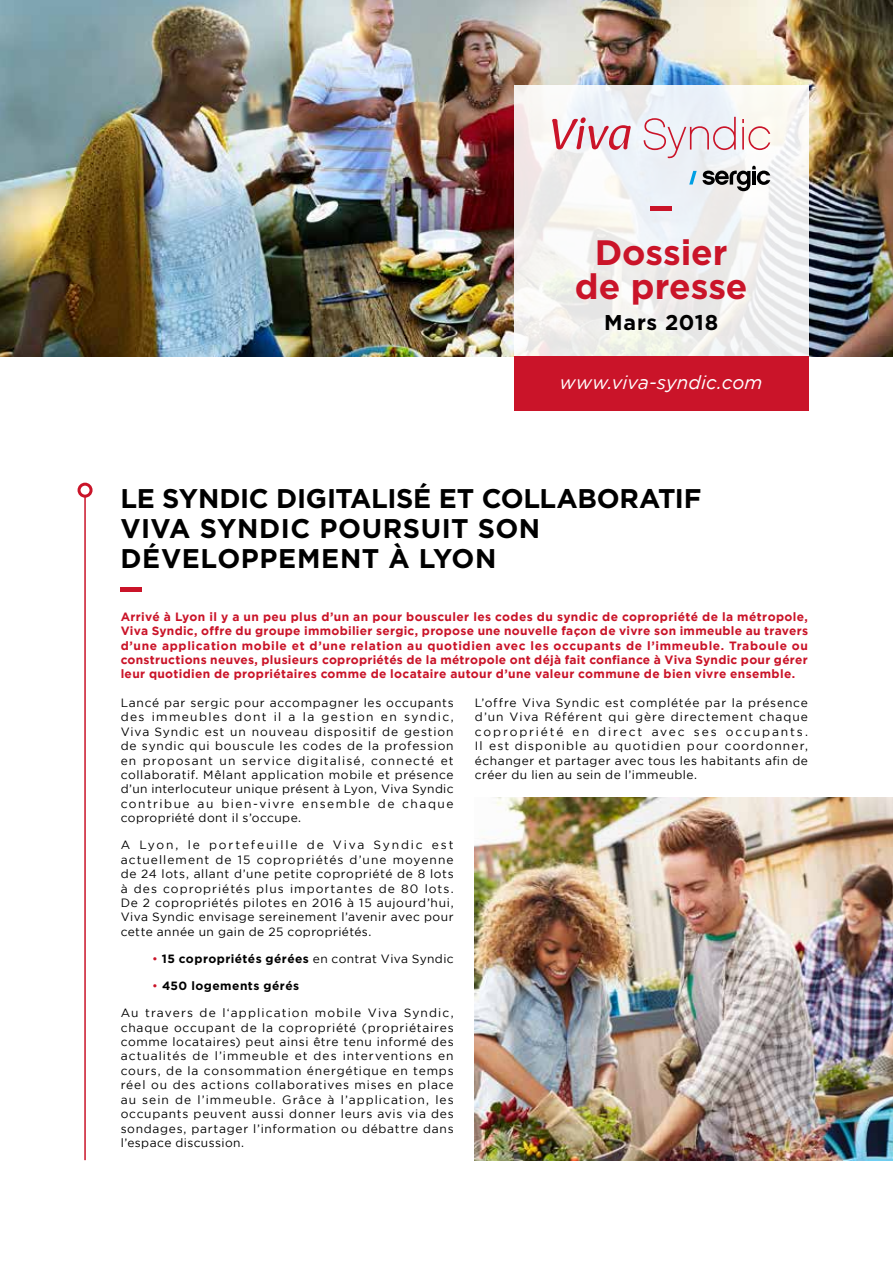
<style>
.page{position:relative;width:893px;height:1263px;background:#fff}
.page>*{position:absolute;margin:0;border:0;box-sizing:border-box;transform-origin:0 0}
.t1{font:700 35.25px/34px "Gotham";letter-spacing:-.005em;color:#ca1429;text-align:center}
.t2{font:700 27px/30px "Gotham";letter-spacing:.005em;color:#000}
.t3{font:700 21.45px "Gotham";letter-spacing:.035em;color:#000}
.t4{font:italic 18.9px "Gotham";letter-spacing:.005em;color:#fff}
.t5{font:12px/14.4px "Gotham";letter-spacing:.04em;color:#000;text-align:justify}
.t6{font:700 12px/14.4px "Gotham";letter-spacing:.03em;color:#ca1429;text-align:justify}
.t7{font:700 12px "Gotham";letter-spacing:.035em;color:#000}
.s1{font-weight:400;color:#ca1429}
.s2{font-weight:400}
</style>
<div class="page">
<img style="left:0;top:0;width:893px;height:356px">
<div style="left:514px;top:85px;width:294px;height:271px;background:#f0f1f1"></div>
<div style="left:514px;top:356px;width:294px;height:55px;background:#ca1429"></div>
<svg style="left:552px;top:117px;width:79px;height:33px"></svg>
<svg style="left:644px;top:117px;width:92px;height:42px"></svg>
<svg style="left:742px;top:119px;width:28px;height:31px"></svg>
<svg style="left:689px;top:166px;width:81px;height:25px"></svg>
<div style="left:651px;top:206px;width:21px;height:5px;background:#ca1429"></div>
<hr style="left:120px;top:588px;width:22px;height:4px;background:#ca1429">
<hr style="left:84px;top:496px;width:2px;height:664px;background:#ca1429">
<div style="left:78px;top:483px;width:15px;height:15px;border:3px solid #ca1429;border-radius:50%"></div>
<img style="left:475px;top:797px;width:418px;height:363px">
<h1 class="t1" style="left:575px;top:235px;width:174px">Dossier de presse</h1>
<h3 class="t3" style="left:604px;top:310px;width:115px">Mars 2018</h3>
<h3 class="t4" style="left:560px;top:372px;width:204px">www.viva-syndic.com</h3>
<h2 class="t2" style="left:120px;top:483px;width:582px">LE SYNDIC DIGITALISÉ ET COLLABORATIF<br>VIVA SYNDIC POURSUIT SON<br>DÉVELOPPEMENT À LYON</h2>
<p class="t6" style="left:121px;top:609px;width:689px">Arrivé à Lyon il y a un peu plus d’un an pour bousculer les codes du syndic de copropriété de la métropole, Viva Syndic, offre du groupe immobilier sergic, propose une nouvelle façon de vivre son immeuble au travers d’une application mobile et d’une relation au quotidien avec les occupants de l’immeuble. Traboule ou constructions neuves, plusieurs copropriétés de la métropole ont déjà fait confiance à Viva Syndic pour gérer leur quotidien de propriétaires comme de locataire autour d’une valeur commune de bien vivre ensemble.</p>
<p class="t5" style="left:121px;top:695px;width:334px">Lancé par sergic pour accompagner les occupants des immeubles dont il a la gestion en syndic, Viva Syndic est un nouveau dispositif de gestion de syndic qui bouscule les codes de la profession en proposant un service digitalisé, connecté et collaboratif. Mêlant application mobile et présence d’un interlocuteur unique présent à Lyon, Viva Syndic contribue au bien-vivre ensemble de chaque copropriété dont il s’occupe.</p>
<p class="t5" style="left:121px;top:838px;width:334px">A Lyon, le portefeuille de Viva Syndic est actuellement de 15 copropriétés d’une moyenne de 24 lots, allant d’une petite copropriété de 8 lots à des copropriétés plus importantes de 80 lots.<br>De 2 copropriétés pilotes en 2016 à 15 aujourd’hui, Viva Syndic envisage sereinement l’avenir avec pour cette année un gain de 25 copropriétés.</p>
<p class="t7" style="left:152px;top:952px;width:303px"><span class="s1">•</span> 15 copropriétés gérées <span class="s2">en contrat Viva Syndic</span></p>
<p class="t7" style="left:152px;top:979px;width:148px"><span class="s1">•</span> 450 logements gérés</p>
<p class="t5" style="left:121px;top:1006px;width:334px">Au travers de l‘application mobile Viva Syndic, chaque occupant de la copropriété (propriétaires comme locataires) peut ainsi être tenu informé des actualités de l’immeuble et des interventions en cours, de la consommation énergétique en temps réel ou des actions collaboratives mises en place au sein de l’immeuble. Grâce à l’application, les occupants peuvent aussi donner leurs avis via des sondages, partager l’information ou débattre dans l’espace discussion.</p>
<p class="t5" style="left:475px;top:695px;width:334px">L’offre Viva Syndic est complétée par la présence d’un Viva Référent qui gère directement chaque copropriété en direct avec ses occupants.<br>Il est disponible au quotidien pour coordonner, échanger et partager avec tous les habitants afin de créer du lien au sein de l’immeuble.</p>
</div>
